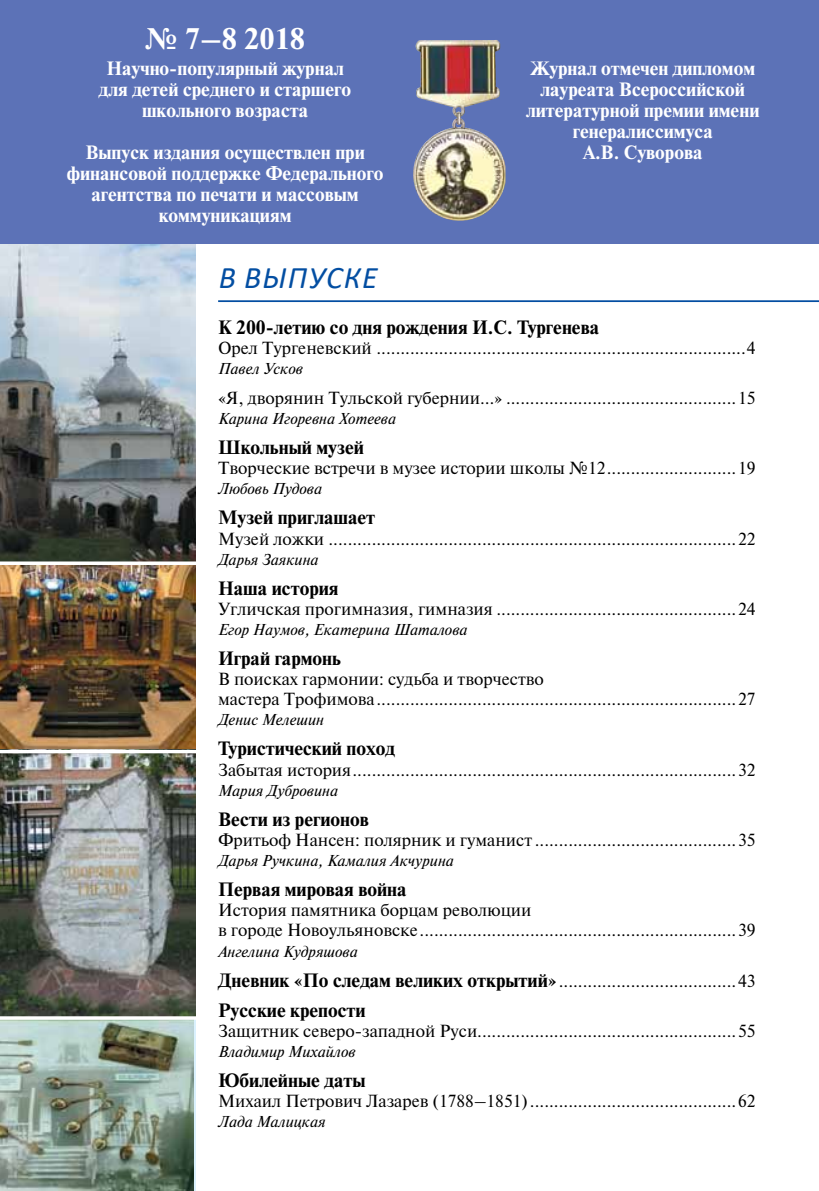
<style>
.page{position:relative;width:819px;height:1191px;background:#fff}
.page>*{position:absolute;margin:0;border:0;box-sizing:border-box;transform-origin:0 0}
.t1{font:italic 31.5px "Calibri";letter-spacing:.04em;color:#034ea2}
.t2{font:700 29.75px "Newton";color:#fff}
.t3{font:700 19.25px/21px "Newton";color:#fff;text-align:center}
.t4{font:700 19.25px "Newton";color:#000}
.t5{font:17.5px/20.1px "Newton";color:#000}
.t6{font:italic 15.75px "Newton";color:#000}
.s1{font-weight:700;font-size:19.25px}
</style>
<div class="page">
<img style="left:0;top:565px;width:195px;height:185px">
<img style="left:0;top:753px;width:195px;height:263px">
<img style="left:0;top:244px;width:195px;height:317px">
<hr style="left:218px;top:300px;width:601px;height:2px;background:#034ea2">
<img style="left:0;top:1019px;width:194px;height:172px">
<svg style="left:0;top:561px;width:196px;height:1px"></svg>
<div style="left:0;top:0;width:819px;height:244px;background:#5c72b7"></div>
<img style="left:415px;top:40px;width:78px;height:57px">
<h2 class="t2" style="left:145px;top:21px;width:162px">№ 7–8 2018</h2>
<p class="t3" style="left:99px;top:58px;width:254px">Научно-популярный журнал для детей среднего и старшего школьного возраста</p>
<p class="t3" style="left:67px;top:142px;width:318px">Выпуск издания осуществлен при финансовой поддержке Федерального агентства по печати и массовым коммуникациям</p>
<h1 class="t1" style="left:219px;top:255px;width:160px">в выпуске</h1>
<p class="t3" style="left:526px;top:58px;width:235px">Журнал отмечен дипломом лауреата Всероссийской литературной премии имени генералиссимуса<br>А.В. Суворова</p>
<p class="t4" style="left:218px;top:315px;width:382px">К 200-летию со дня рождения И.С. Тургенева</p>
<p class="t5" style="left:218px;top:337px;width:539px">Орел Тургеневский .............................................................................4</p>
<p class="t6" style="left:218px;top:358px;width:86px">Павел Усков</p>
<p class="t5" style="left:218px;top:387px;width:539px">«Я, дворянин Тульской губернии…» ................................................15</p>
<p class="t6" style="left:218px;top:409px;width:180px">Карина Игоревна Хотеева</p>
<p class="t4" style="left:218px;top:436px;width:147px">Школьный музей</p>
<p class="t5" style="left:218px;top:457px;width:539px">Творческие встречи в музее истории школы №12...........................19</p>
<p class="t6" style="left:218px;top:479px;width:106px">Любовь Пудова</p>
<p class="t4" style="left:218px;top:506px;width:159px">Музей приглашает</p>
<p class="t5" style="left:218px;top:528px;width:539px">Музей ложки .....................................................................................22</p>
<p class="t6" style="left:218px;top:549px;width:102px">Дарья Заякина</p>
<p class="t4" style="left:218px;top:576px;width:122px">Наша история</p>
<p class="t5" style="left:218px;top:598px;width:539px">Угличская прогимназия, гимназия ..................................................24</p>
<p class="t6" style="left:218px;top:619px;width:251px">Егор Наумов, Екатерина Шаталова</p>
<p class="t4" style="left:218px;top:646px;width:124px">Играй гармонь</p>
<p class="t5" style="left:218px;top:668px;width:539px">В поисках гармонии: судьба и творчество<br>мастера Трофимова...........................................................................27</p>
<p class="t6" style="left:218px;top:710px;width:107px">Денис Мелешин</p>
<p class="t4" style="left:218px;top:737px;width:178px">Туристический поход</p>
<p class="t5" style="left:218px;top:759px;width:539px">Забытая история................................................................................32</p>
<p class="t6" style="left:218px;top:780px;width:121px">Мария Дубровина</p>
<p class="t4" style="left:218px;top:807px;width:152px">Вести из регионов</p>
<p class="t5" style="left:218px;top:829px;width:539px">Фритьоф Нансен: полярник и гуманист ..........................................35</p>
<p class="t6" style="left:218px;top:850px;width:237px">Дарья Ручкина, Камалия Акчурина</p>
<p class="t4" style="left:218px;top:877px;width:190px">Первая мировая война</p>
<p class="t5" style="left:218px;top:899px;width:539px">История памятника борцам революции<br>в городе Новоульяновске..................................................................39</p>
<p class="t6" style="left:218px;top:941px;width:141px">Ангелина Кудряшова</p>
<p class="t5" style="left:218px;top:970px;width:539px"><span class="s1">Дневник «По следам великих открытий»</span>.....................................43</p>
<p class="t4" style="left:218px;top:998px;width:149px">Русские крепости</p>
<p class="t5" style="left:218px;top:1020px;width:539px">Защитник северо-западной Руси......................................................55</p>
<p class="t6" style="left:218px;top:1041px;width:139px">Владимир Михайлов</p>
<p class="t4" style="left:218px;top:1068px;width:149px">Юбилейные даты</p>
<p class="t5" style="left:218px;top:1090px;width:539px">Михаил Петрович Лазарев (1788–1851)...........................................62</p>
<p class="t6" style="left:218px;top:1111px;width:109px">Лада Малицкая</p>
</div>
